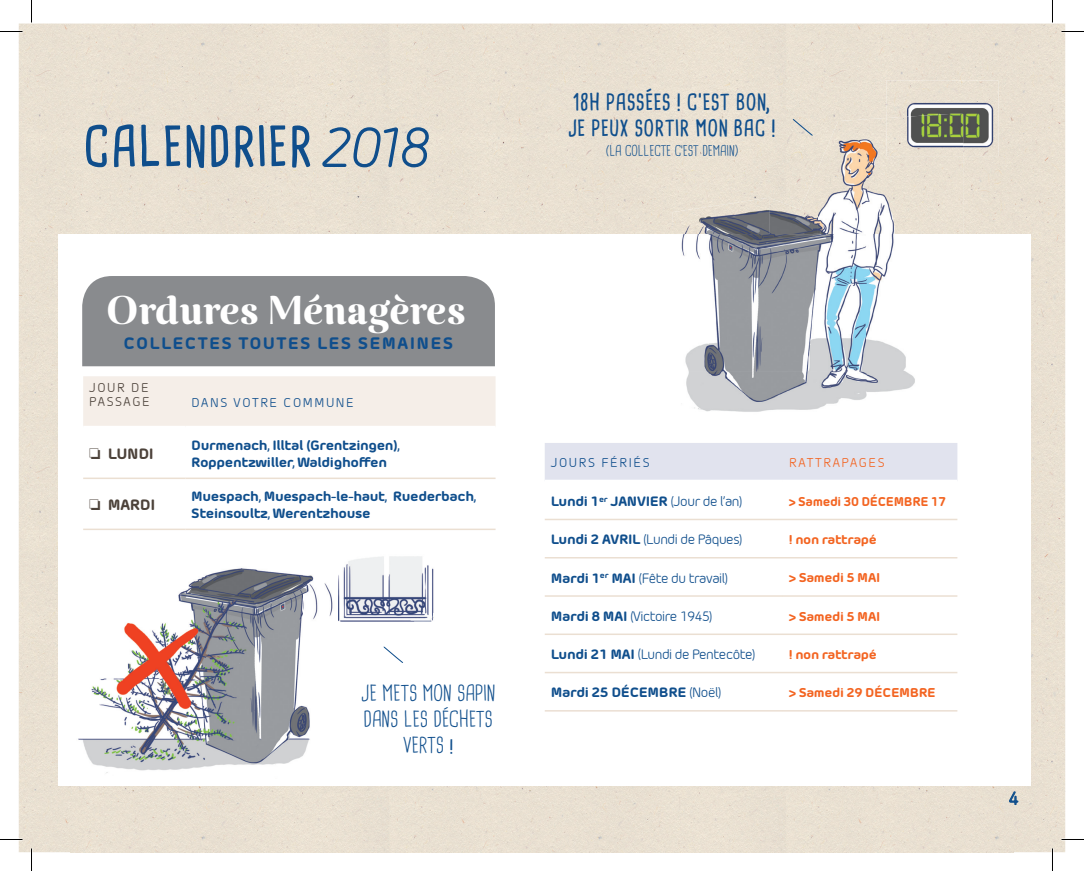
<style>
.page{position:relative;width:1084px;height:871px;background:#fff}
.page>*{position:absolute;margin:0;border:0;box-sizing:border-box;transform-origin:0 0}
.t1{font:700 54px "Cardenio Modern";color:#0f4e8c}
.t2{font:700 36px "Caturrita Display";color:#fff}
.t3{font:700 21.75px/26.1px "Cardenio Modern";color:#0f4e8c}
.t4{font:21.75px/26.1px "Cardenio Modern";color:#0f4e8c;text-align:center}
.t5{font:18px "Morebi Rounded";color:#0f4e8c}
.t6{font:900 16.65px "Morebi Rounded";letter-spacing:.075em;color:#0f4e8c}
.t7{font:900 15px "Morebi Rounded";letter-spacing:-.025em;color:#4c423a}
.t8{font:14.55px "Cardenio Modern";color:#0f4e8c}
.t9{font:900 13.5px/16.2px "Morebi Rounded";letter-spacing:-.03em;color:#0f4e8c}
.t10{font:13.5px "Morebi Rounded";letter-spacing:-.03em;color:#0f4e8c}
.t11{font:900 12.75px "Morebi Rounded";letter-spacing:-.03em;color:#f36421}
.t12{font:12.75px "Morebi Rounded";letter-spacing:.125em;color:#0f4e8c}
.t13{font:900 12.75px "Morebi Rounded";letter-spacing:-.03em;color:#f36421;scale:.95 1}
.t14{font:12.75px/13.5px "Morebi Rounded";letter-spacing:.125em;color:#4c423a}
.t15{font:12.75px "Morebi Rounded";letter-spacing:.125em;color:#f36421}
.s1{font-family:"Morebi Rounded";font-weight:300;font-style:italic}
.s2{font-weight:700;font-size:18.15px}
.s3{font-weight:400}
.s4{font-weight:900}
</style>
<div class="page">
<div style="left:19px;top:24px;width:575px;height:258px;background:#e9e0d2"></div>
<div style="left:594px;top:24px;width:261px;height:206px;background:#e9e0d2"></div>
<div style="left:855px;top:24px;width:210px;height:103px;background:#e9e0d1"></div>
<div style="left:963px;top:127px;width:102px;height:155px;background:#e9e0d1"></div>
<div style="left:19px;top:282px;width:51px;height:570px;background:#e9e0d1"></div>
<img style="left:1013px;top:282px;width:52px;height:570px">
<div style="left:70px;top:786px;width:943px;height:66px;background:#e9e0d1"></div>
<div style="left:58px;top:234px;width:972px;height:551px;background:#fff"></div>
<svg style="left:1009px;top:791px;width:9px;height:14px"></svg>
<div style="left:545px;top:443px;width:412px;height:37px;background:#e1e3ee"></div>
<svg style="left:545px;top:518px;width:412px;height:156px"></svg>
<hr style="left:544px;top:519px;width:239px;height:1px;background:#ebdfd2">
<hr style="left:783px;top:519px;width:174px;height:1px;background:#ebdfd2">
<hr style="left:544px;top:557px;width:239px;height:1px;background:#ebdfd2">
<hr style="left:783px;top:557px;width:174px;height:1px;background:#ebdfd2">
<hr style="left:544px;top:595px;width:239px;height:2px;background:#ebdfd2">
<hr style="left:783px;top:595px;width:174px;height:2px;background:#ebdfd2">
<hr style="left:544px;top:633px;width:239px;height:2px;background:#ebdfd2">
<hr style="left:783px;top:633px;width:174px;height:2px;background:#ebdfd2">
<hr style="left:544px;top:672px;width:239px;height:1px;background:#ebdfd2">
<hr style="left:783px;top:672px;width:174px;height:1px;background:#ebdfd2">
<hr style="left:544px;top:710px;width:239px;height:1px;background:#ebdfd2">
<hr style="left:783px;top:710px;width:174px;height:1px;background:#ebdfd2">
<div style="left:83px;top:376px;width:412px;height:50px;background:#f5eee8"></div>
<svg style="left:83px;top:477px;width:412px;height:52px"></svg>
<hr style="left:83px;top:478px;width:102px;height:1px;background:#ebdfd2">
<hr style="left:185px;top:478px;width:310px;height:1px;background:#ebdfd2">
<hr style="left:83px;top:529px;width:102px;height:1px;background:#ebdfd2">
<hr style="left:185px;top:529px;width:310px;height:1px;background:#ebdfd2">
<img style="left:886px;top:80px;width:112px;height:76px">
<svg style="left:321px;top:127px;width:108px;height:55px;background:#c4c7c5"></svg>
<div style="left:82px;top:276px;width:413px;height:90px;background:#898b8e"></div>
<img style="left:817px;top:118px;width:146px;height:116px">
<img style="left:769px;top:168px;width:49px;height:66px">
<img style="left:672px;top:198px;width:97px;height:36px">
<img style="left:681px;top:234px;width:185px;height:138px">
<img style="left:866px;top:234px;width:49px;height:162px">
<img style="left:686px;top:372px;width:180px;height:40px">
<img style="left:886px;top:114px;width:77px;height:42px">
<img style="left:78px;top:568px;width:232px;height:205px">
<img style="left:304px;top:556px;width:130px;height:66px">
<hr style="left:0;top:838px;width:22px;height:2px;background:#fff">
<hr style="left:1061px;top:838px;width:22px;height:2px;background:#fff">
<hr style="left:1051px;top:848px;width:2px;height:23px;background:#fff">
<svg style="left:0;top:31px;width:22px;height:1px"></svg>
<svg style="left:1061px;top:31px;width:22px;height:1px"></svg>
<svg style="left:0;top:839px;width:22px;height:1px"></svg>
<svg style="left:1061px;top:839px;width:22px;height:1px"></svg>
<svg style="left:31px;top:0;width:1px;height:23px"></svg>
<svg style="left:31px;top:848px;width:1px;height:23px"></svg>
<svg style="left:1052px;top:0;width:1px;height:23px"></svg>
<svg style="left:1052px;top:848px;width:1px;height:23px"></svg>
<svg style="left:792px;top:119px;width:21px;height:17px"></svg>
<h1 class="t1" style="left:83px;top:110px;width:346px">CALENDRIER<span class="s1">2018</span></h1>
<h2 class="t2" style="left:107px;top:278px;width:360px">Ordures Ménagères</h2>
<p class="t6" style="left:123px;top:331px;width:331px">COLLECTES TOUTES LES SEMAINES</p>
<p class="t14" style="left:89px;top:380px;width:62px">JOUR DE<br>PASSAGE</p>
<p class="t12" style="left:191px;top:393px;width:164px">DANS VOTRE COMMUNE</p>
<p class="t7" style="left:89px;top:442px;width:66px">❏ LUNDI</p>
<p class="t9" style="left:191px;top:436px;width:210px">Durmenach, Illtal (Grentzingen),<br>Roppentzwiller, Waldighoffen</p>
<p class="t7" style="left:89px;top:493px;width:68px">❏ MARDI</p>
<p class="t9" style="left:191px;top:487px;width:286px">Muespach, Muespach-le-haut, Ruederbach,<br>Steinsoultz, Werentzhouse</p>
<h3 class="t4" style="left:361px;top:681px;width:136px">JE METS MON SAPIN<br>DANS LES DÉCHETS<br>VERTS <span class="s2">!</span></h3>
<h3 class="t3" style="left:568px;top:89px;width:209px">18H PASSÉES ! C’EST BON,<br>JE PEUX SORTIR MON BAC !</h3>
<p class="t8" style="left:605px;top:142px;width:135px">(LA COLLECTE C’EST DEMAIN)</p>
<p class="t12" style="left:551px;top:454px;width:100px">JOURS FÉRIÉS</p>
<p class="t15" style="left:789px;top:454px;width:97px">RATTRAPAGES</p>
<p class="t9" style="left:550px;top:492px;width:193px">Lundi 1<sup>er</sup> JANVIER <span class="s3">(Jour de l’an)</span></p>
<p class="t13" style="left:789px;top:492px;width:167px">&gt; Samedi 30 DÉCEMBRE 17</p>
<p class="t10" style="left:551px;top:530px;width:193px"><span class="s4">Lundi 2 AVRIL</span> (Lundi de Pâques)</p>
<p class="t11" style="left:789px;top:530px;width:89px">! non rattrapé</p>
<p class="t10" style="left:551px;top:569px;width:179px"><span class="s4">Mardi 1</span><sup>er</sup> <span class="s4">MAI</span> (Fête du travail)</p>
<p class="t11" style="left:789px;top:568px;width:93px">&gt; Samedi 5 MAI</p>
<p class="t10" style="left:551px;top:607px;width:163px"><span class="s4">Mardi 8 MAI</span> (Victoire 1945)</p>
<p class="t11" style="left:789px;top:606px;width:93px">&gt; Samedi 5 MAI</p>
<p class="t10" style="left:551px;top:645px;width:206px"><span class="s4">Lundi 21 MAI</span> (Lundi de Pentecôte)</p>
<p class="t11" style="left:789px;top:645px;width:89px">! non rattrapé</p>
<p class="t9" style="left:551px;top:683px;width:172px">Mardi 25 DÉCEMBRE <span class="s3">(Noël)</span></p>
<p class="t11" style="left:789px;top:683px;width:148px">&gt; Samedi 29 DÉCEMBRE</p>
<h3 class="t5" style="left:1008px;top:786px;width:12px">4</h3>
</div>
